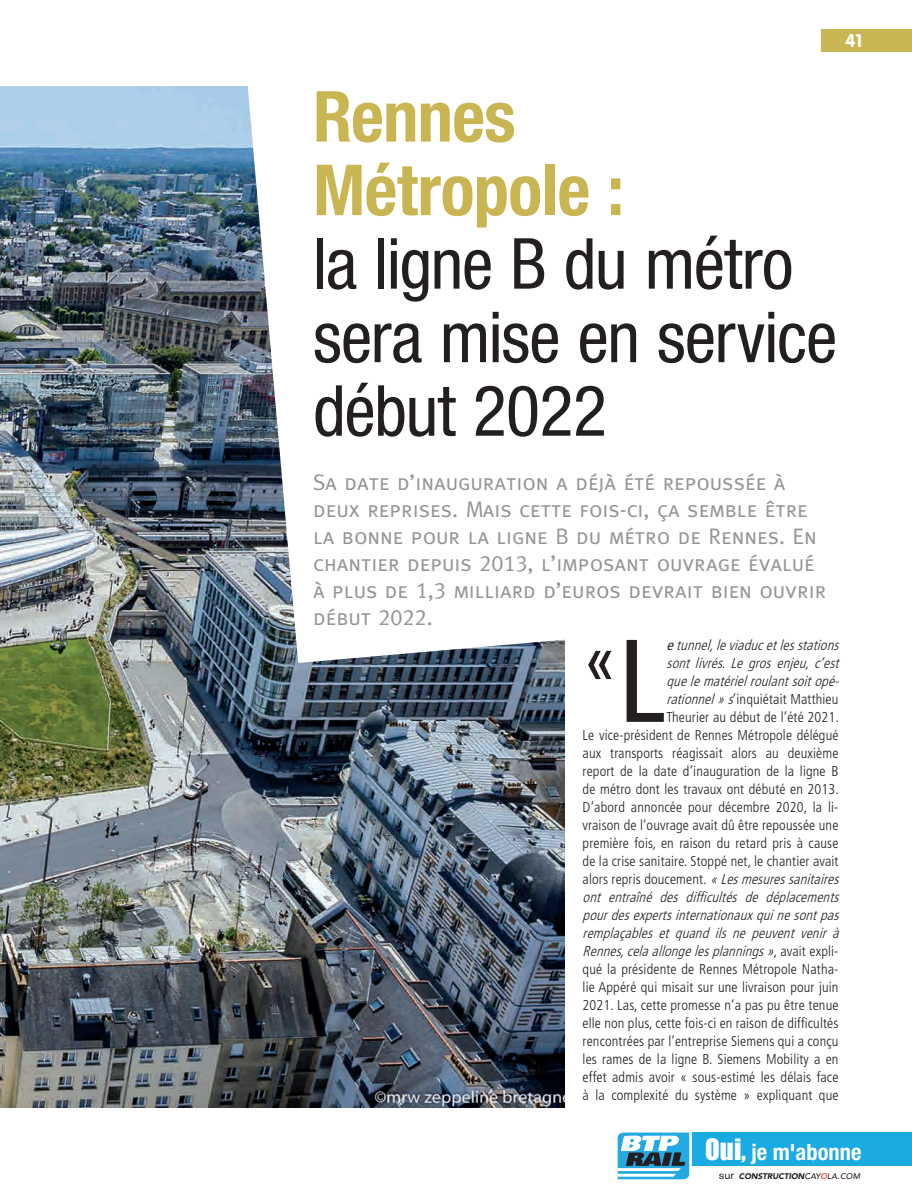
<style>
.page{position:relative;width:912px;height:1190px;background:#fff}
.page>*{position:absolute;margin:0;border:0;box-sizing:border-box;transform-origin:0 0}
.t1{font:condensed 70.5px/73.5px "Helvetica Neue";letter-spacing:-.02em;color:#231f20}
.t2{font:700 condensed 70.5px/73.5px "Helvetica Neue";letter-spacing:-.01em;color:#cab553}
.t3{font:condensed 68.4px "Frutiger";color:#231f20}
.t4{font:22.5px/27px "Meta Caps";color:#939598}
.t5{font:700 condensed 22.5px "Helvetica Neue";color:#fff}
.t6{font:700 18.15px "VAG Rounded";color:#fff}
.t7{font:300 condensed 14.25px "Frutiger";letter-spacing:.01em;color:#231f20}
.t8{font:italic 300 condensed 14.25px "Frutiger";color:#231f20}
.t9{font:italic 900 8.1px "Avenir";color:#231f20}
.s1{font-size:117.45px}
.s2{font-weight:400}
.s3{font-style:italic}
.s4{font-style:normal}
.s5{font-family:"Impact";font-weight:400;font-stretch:normal;font-size:27px}
.s6{font-family:"Akzidenz Grotesk BE";font-weight:400;font-style:normal;font-size:11.1px}
.s7{font-weight:500}
.s8{font-weight:500;color:#ee1d23}
.s9{font-weight:400;font-style:normal;font-size:10.95px;color:#ee1d23}
</style>
<div class="page">
<div style="left:820px;top:29px;width:92px;height:23px;background:#cab553"></div>
<div style="left:691px;top:1133px;width:221px;height:33px;background:#1aabe2"></div>
<svg style="left:617px;top:1132px;width:75px;height:48px"></svg>
<img style="left:0;top:87px;width:564px;height:1020px">
<svg style="left:245px;top:86px;width:320px;height:577px"></svg>
<p class="t6" style="left:845px;top:30px;width:19px">41</p>
<h1 class="t2" style="left:313px;top:79px;width:312px">Rennes<br>Métropole :</h1>
<h1 class="t1" style="left:313px;top:227px;width:525px">la ligne B du métro sera mise en service début 2022</h1>
<p class="t4" style="left:313px;top:468px;width:515px">Sa date d’inauguration a déjà été repoussée à deux reprises. Mais cette fois-ci, ça semble être la bonne pour la ligne B du métro de Rennes. En chantier depuis 2013, l’imposant ouvrage évalué à plus de 1,3 milliard d’euros devrait bien ouvrir début 2022.</p>
<h2 class="t3" style="left:582px;top:619px;width:84px">«<span class="s1">L</span></h2>
<p class="t8" style="left:666px;top:637px;width:178px"><span class="s2">e</span>tunnel,leviaducetlesstations</p>
<p class="t8" style="left:666px;top:655px;width:178px">sont livrés.Le gros enjeu,c’est</p>
<p class="t8" style="left:666px;top:673px;width:178px">quelematérielroulantsoitopé-</p>
<p class="t7" style="left:666px;top:691px;width:173px"><span class="s3">rationnel»s</span>’inquiétait Matthieu</p>
<p class="t7" style="left:666px;top:709px;width:174px">Theurier au début de l’été 2021.</p>
<p class="t7" style="left:582px;top:727px;width:257px">Le vice-président de Rennes Métropole délégué</p>
<p class="t7" style="left:582px;top:745px;width:257px">aux transports réagissait alors au deuxième</p>
<p class="t7" style="left:582px;top:763px;width:257px">report de la date d’inauguration de la ligne B</p>
<p class="t7" style="left:582px;top:781px;width:258px">de métro dont les travaux ont débuté en 2013.</p>
<p class="t7" style="left:582px;top:799px;width:257px">D’abord annoncée pour décembre 2020, la li-</p>
<p class="t7" style="left:582px;top:817px;width:257px">vraison de l’ouvrage avait dû être repoussée une</p>
<p class="t7" style="left:582px;top:835px;width:257px">première fois, en raison du retard pris à cause</p>
<p class="t7" style="left:582px;top:853px;width:257px">de la crise sanitaire. Stoppé net, le chantier avait</p>
<p class="t7" style="left:582px;top:871px;width:262px">alors repris doucement. <span class="s3">«Lesmesuressanitaires</span></p>
<p class="t8" style="left:582px;top:889px;width:262px">ont entraîné des difficultés de déplacements</p>
<p class="t8" style="left:582px;top:907px;width:262px">pourdesexpertsinternationauxquinesontpas</p>
<p class="t8" style="left:582px;top:925px;width:262px">remplaçables et quand ils ne peuvent venir à</p>
<p class="t8" style="left:582px;top:943px;width:257px">Rennes,celaallongelesplannings »<span class="s4">, a v a i t e x p l i -</span></p>
<p class="t7" style="left:582px;top:961px;width:257px">qué la présidente de Rennes Métropole Natha-</p>
<p class="t7" style="left:582px;top:979px;width:257px">lie Appéré qui misait sur une livraison pour juin</p>
<p class="t7" style="left:582px;top:997px;width:257px">2021. Las, cette promesse n’a pas pu être tenue</p>
<p class="t7" style="left:582px;top:1015px;width:257px">elle non plus, cette fois-ci en raison de difficultés</p>
<p class="t7" style="left:582px;top:1033px;width:257px">rencontrées par l’entreprise Siemens qui a conçu</p>
<p class="t7" style="left:582px;top:1051px;width:257px">les rames de la ligne B. Siemens Mobility a en</p>
<p class="t7" style="left:582px;top:1069px;width:257px">effet admis avoir « sous-estimé les délais face</p>
<p class="t7" style="left:582px;top:1087px;width:257px">à la complexité du système » expliquant que</p>
<h3 class="t5" style="left:705px;top:1138px;width:158px"><span class="s5">Oui,</span> je m'abonne</h3>
<p class="t9" style="left:719px;top:1171px;width:143px"><span class="s6">sur</span> CONSTRUCTION<span class="s7">CAY</span><span class="s8">O</span><span class="s7">LA</span><span class="s9">.</span><span class="s7">COM</span></p>
</div>
